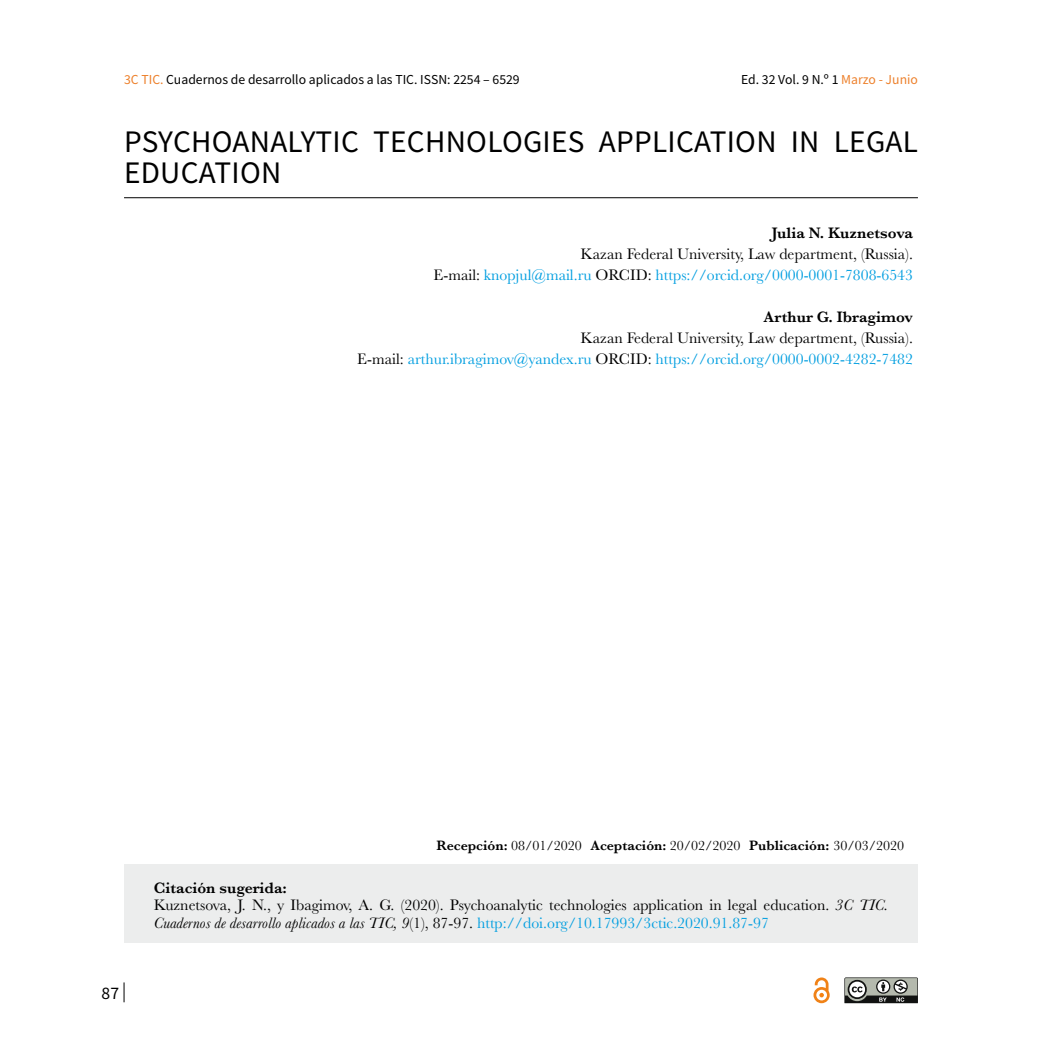
<style>
.page{position:relative;width:1042px;height:1042px;background:#fff}
.page>*{position:absolute;margin:0;border:0;box-sizing:border-box;transform-origin:0 0}
.t1{font:28px/31.5px "Noto Sans HK";letter-spacing:.01em;color:#000}
.t2{font:15.75px/17.5px "Baskerville";color:#000;text-align:right}
.t3{font:15.75px/21px "Baskerville";color:#009ee0;text-align:right}
.t4{font:600 15.75px "Baskerville";color:#000}
.t5{font:15.75px "Noto Sans HK";color:#000}
.t6{font:600 14px "Baskerville";color:#000}
.t7{font:12.25px "Noto Sans HK";color:#000}
.s1{color:#ed802b}
.s2{color:#009ee0}
.s3{color:#000}
.s4{font-weight:400}
.s5{font-weight:600}
.s6{font-style:italic}
</style>
<div class="page">
<svg style="left:124px;top:982px;width:1px;height:20px"></svg>
<div style="left:124px;top:864px;width:794px;height:79px;background:#eceded"></div>
<hr style="left:124px;top:197px;width:794px;height:1px;background:#000">
<svg style="left:844px;top:977px;width:74px;height:26px;background:#7f827c"></svg>
<svg style="left:813px;top:977px;width:16px;height:26px"></svg>
<p class="t7" style="left:124px;top:73px;width:397px"><span class="s1">3C TIC.</span> Cuadernos de desarrollo aplicados a las TIC. ISSN: 2254 – 6529</p>
<p class="t7" style="left:741px;top:73px;width:178px">Ed. 32 Vol. 9 N.º 1 <span class="s1">Marzo - Junio</span></p>
<h1 class="t1" style="left:124px;top:126px;width:795px">PSYCHOANALYTIC TECHNOLOGIES APPLICATION IN LEGAL<br>EDUCATION</h1>
<p class="t4" style="left:772px;top:222px;width:143px">Julia N. Kuznetsova</p>
<p class="t2" style="left:434px;top:243px;width:481px;line-height:21px">Kazan Federal University, Law department, (Russia).<br>E-mail: <span class="s2">knopjul@mail.ru</span> ORCID: <span class="s2">https://orcid.org/0000-0001-7808-6543</span></p>
<p class="t4" style="left:763px;top:306px;width:151px">Arthur G. Ibragimov</p>
<p class="t3" style="left:357px;top:327px;width:557px"><span class="s3">Kazan Federal University, Law department, (Russia).<br>E-mail:</span> arthur.ibragimov@yandex.ru <span class="s3">ORCID:</span> https://orcid.org/0000-0002-4282-7482</p>
<p class="t5" style="left:102px;top:984px;width:19px">87</p>
<p class="t6" style="left:437px;top:835px;width:469px">Recepción: <span class="s4">08/01/2020</span> Aceptación: <span class="s4">20/02/2020</span> Publicación: <span class="s4">30/03/2020</span></p>
<p class="t2" style="left:154px;top:879px;width:736px;text-align:left"><span class="s5">Citación sugerida:<br></span>Kuznetsova, J. N., y Ibagimov, A. G. (2020). Psychoanalytic technologies application in legal education. <span class="s6">3C TIC.<br>Cuadernos de desarrollo aplicados a las TIC, 9</span>(1), 87-97. <span class="s2">http://doi.org/10.17993/3ctic.2020.91.87-97</span></p>
</div>
